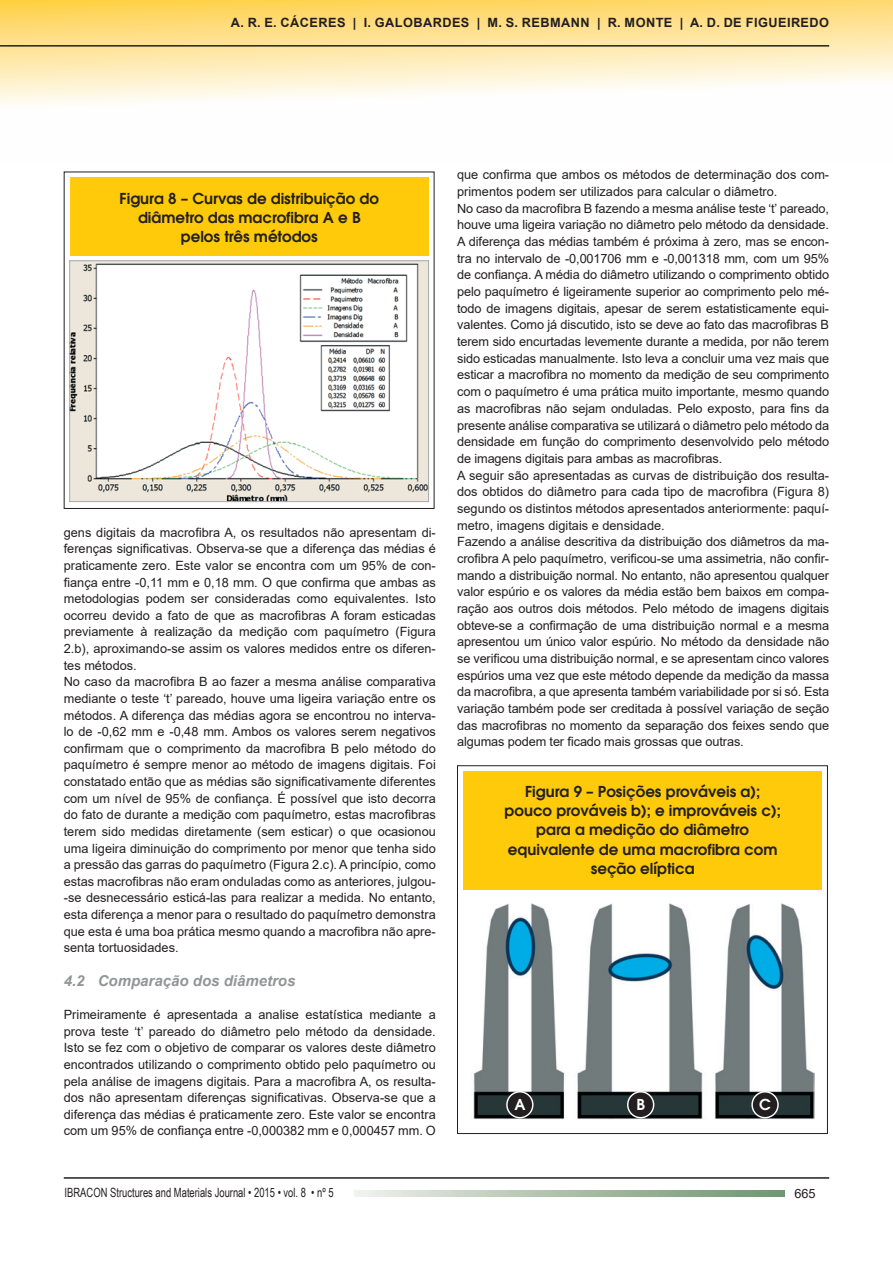
<style>
.page{position:relative;width:893px;height:1263px;background:#fff}
.page>*{position:absolute;margin:0;border:0;box-sizing:border-box;transform-origin:0 0}
.t1{font:600 15px/19px "Avant Garde";color:#231f20;text-align:center}
.t2{font:italic 700 15px "Arial";color:#939598}
.t3{font:600 15px "Avant Garde";color:#fff}
.t4{font:12.75px/16.6px "Arial";color:#231f20}
.t5{font:700 12.75px "Arial";letter-spacing:.035em;color:#231f20}
.t6{font:12.75px "Arial Narrow";color:#231f20;scale:.9 1}
</style>
<div class="page">
<svg style="left:0;top:0;width:893px;height:105px"></svg>
<hr style="left:64px;top:1177px;width:765px;height:2px;background:#231f20">
<hr style="left:0;top:45px;width:829px;height:2px;background:#231f20">
<svg style="left:354px;top:1190px;width:431px;height:6px;background:#acc0aa"></svg>
<div style="left:70px;top:177px;width:359px;height:79px;background:#feca0a"></div>
<img style="left:72px;top:263px;width:355px;height:237px">
<div style="left:70px;top:261px;width:359px;height:241px;border:1px solid #a8a9ad"></div>
<div style="left:457px;top:765px;width:371px;height:369px;border:1px solid #231f20"></div>
<div style="left:463px;top:771px;width:359px;height:119px;background:#feca0a"></div>
<img style="left:473px;top:903px;width:341px;height:216px">
<div style="left:506px;top:1091px;width:27px;height:27px;border:3px solid #fff;border-radius:50%"></div>
<div style="left:508px;top:1092px;width:24px;height:25px;background:#231f20;border-radius:50%"></div>
<div style="left:627px;top:1091px;width:27px;height:27px;border:3px solid #fff;border-radius:50%"></div>
<div style="left:628px;top:1092px;width:25px;height:25px;background:#231f20;border-radius:50%"></div>
<div style="left:751px;top:1091px;width:28px;height:27px;border:3px solid #fff;border-radius:50%"></div>
<div style="left:753px;top:1092px;width:24px;height:25px;background:#231f20;border-radius:50%"></div>
<p class="t5" style="left:231px;top:14px;width:600px">A. R. E. CÁCERES | I. GALOBARDES | M. S. REBMANN | R. MONTE | A. D. DE FIGUEIREDO</p>
<p class="t1" style="left:120px;top:188px;width:261px">Figura 8 – Curvas de distribuição do diâmetro das macrofibra A e B pelos três métodos</p>
<p class="t4" style="left:64px;top:524px;width:374px">gens digitais da macrofibra A, os resultados não apresentam di&shy;ferenças significativas. Observa-se que a diferença das médias é praticamente zero. Este valor se encontra com um 95% de con&shy;fiança entre -0,11 mm e 0,18 mm. O que confirma que ambas as metodologias podem ser consideradas como equivalentes. Isto ocorreu devido a fato de que as macrofibras A foram esticadas previamente à realização da medição com paquímetro (Figura 2.b), aproximando-se assim os valores medidos entre os diferen&shy;tes métodos.<br>No caso da macrofibra B ao fazer a mesma análise comparativa mediante o teste ‘t’ pareado, houve uma ligeira variação entre os métodos. A diferença das médias agora se encontrou no interva&shy;lo de -0,62 mm e -0,48 mm. Ambos os valores serem negativos confirmam que o comprimento da macrofibra B pelo método do paquímetro é sempre menor ao método de imagens digitais. Foi constatado então que as médias são significativamente diferentes com um nível de 95% de confiança. É possível que isto decorra do fato de durante a medição com paquímetro, estas macrofibras terem sido medidas diretamente (sem esticar) o que ocasionou uma ligeira diminuição do comprimento por menor que tenha sido a pressão das garras do paquímetro (Figura 2.c). A princípio, como estas macrofibras não eram onduladas como as anteriores, julgou--se desnecessário esticá-las para realizar a medida. No entanto, esta diferença a menor para o resultado do paquímetro demonstra que esta é uma boa prática mesmo quando a macrofibra não apre&shy;senta tortuosidades.</p>
<p class="t2" style="left:64px;top:970px;width:233px">4.2 Comparação dos diâmetros</p>
<p class="t4" style="left:64px;top:1006px;width:374px;text-align:justify">Primeiramente é apresentada a analise estatística mediante a prova teste ‘t’ pareado do diâmetro pelo método da densidade.<br>Isto se fez com o objetivo de comparar os valores deste diâmetro encontrados utilizando o comprimento obtido pelo paquímetro ou pela análise de imagens digitais. Para a macrofibra A, os resulta&shy;dos não apresentam diferenças significativas. Observa-se que a diferença das médias é praticamente zero. Este valor se encontra com um 95% de confiança entre -0,000382 mm e 0,000457 mm. O</p>
<p class="t4" style="left:457px;top:166px;width:374px">que confirma que ambos os métodos de determinação dos com&shy;primentos podem ser utilizados para calcular o diâmetro.<br>No caso da macrofibra B fazendo a mesma análise teste ‘t’ pareado, houve uma ligeira variação no diâmetro pelo método da densidade.<br>A diferença das médias também é próxima à zero, mas se encon&shy;tra no intervalo de -0,001706 mm e -0,001318 mm, com um 95% de confiança. A média do diâmetro utilizando o comprimento obtido pelo paquímetro é ligeiramente superior ao comprimento pelo mé&shy;todo de imagens digitais, apesar de serem estatisticamente equi&shy;valentes. Como já discutido, isto se deve ao fato das macrofibras B terem sido encurtadas levemente durante a medida, por não terem sido esticadas manualmente. Isto leva a concluir uma vez mais que esticar a macrofibra no momento da medição de seu comprimento com o paquímetro é uma prática muito importante, mesmo quando as macrofibras não sejam onduladas. Pelo exposto, para fins da presente análise comparativa se utilizará o diâmetro pelo método da densidade em função do comprimento desenvolvido pelo método de imagens digitais para ambas as macrofibras.<br>A seguir são apresentadas as curvas de distribuição dos resulta&shy;dos obtidos do diâmetro para cada tipo de macrofibra (Figura 8) segundo os distintos métodos apresentados anteriormente: paquí&shy;metro, imagens digitais e densidade.<br>Fazendo a análise descritiva da distribuição dos diâmetros da ma&shy;crofibra A pelo paquímetro, verificou-se uma assimetria, não confir&shy;mando a distribuição normal. No entanto, não apresentou qualquer valor espúrio e os valores da média estão bem baixos em compa&shy;ração aos outros dois métodos. Pelo método de imagens digitais obteve-se a confirmação de uma distribuição normal e a mesma apresentou um único valor espúrio. No método da densidade não se verificou uma distribuição normal, e se apresentam cinco valores espúrios uma vez que este método depende da medição da massa da macrofibra, a que apresenta também variabilidade por si só. Esta variação também pode ser creditada à possível variação de seção das macrofibras no momento da separação dos feixes sendo que algumas podem ter ficado mais grossas que outras.</p>
<p class="t1" style="left:504px;top:782px;width:278px">Figura 9 – Posições prováveis a); pouco prováveis b); e improváveis c); para a medição do diâmetro equivalente de uma macrofibra com seção elíptica</p>
<p class="t3" style="left:514px;top:1095px;width:13px">A</p>
<p class="t3" style="left:636px;top:1095px;width:10px">B</p>
<p class="t3" style="left:759px;top:1095px;width:13px">C</p>
<p class="t6" style="left:65px;top:1183px;width:300px">IBRACON Structures and Materials Journal • 2015 • vol. 8 • nº 5</p>
<p class="t4" style="left:794px;top:1185px;width:23px">665</p>
</div>
